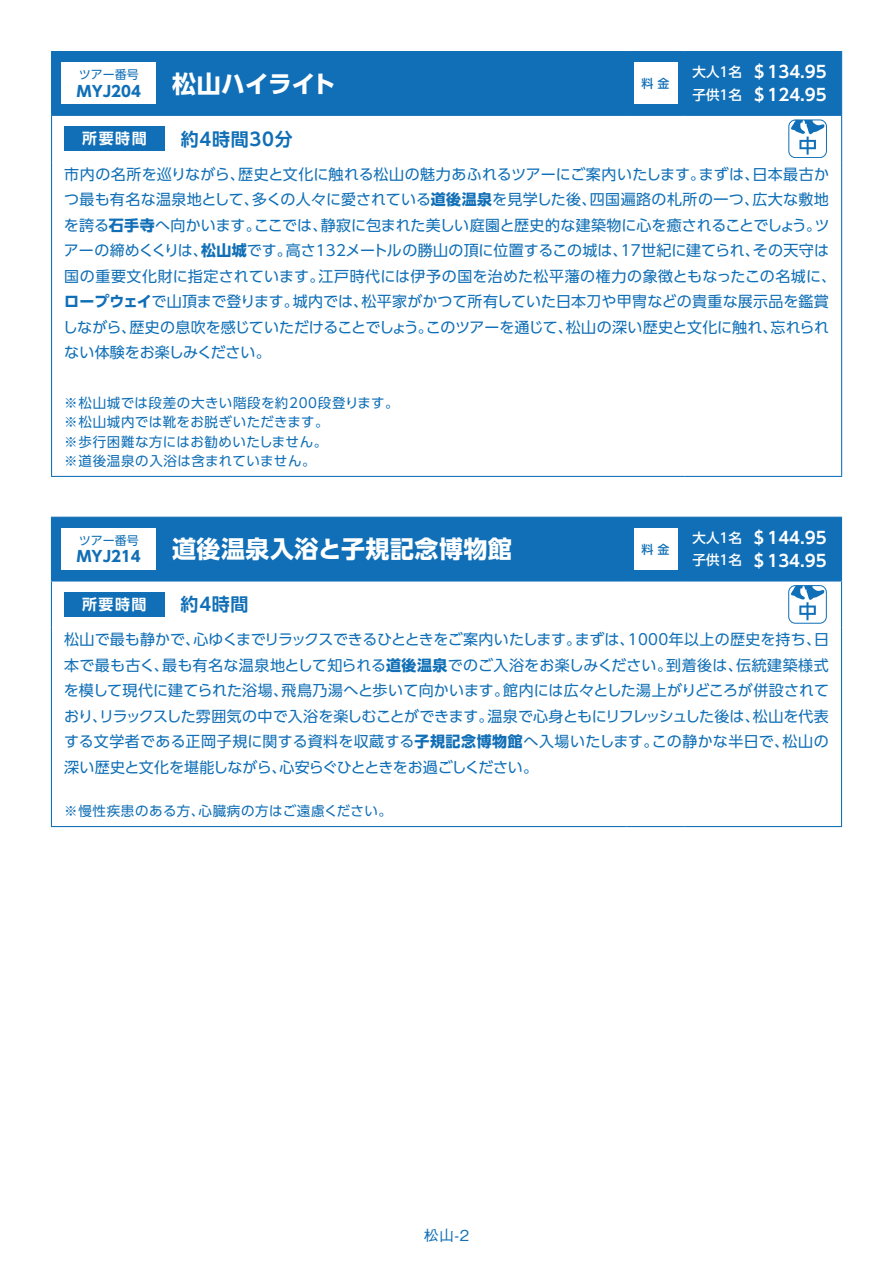
<style>
.page{position:relative;width:893px;height:1263px;background:#fff}
.page>*{position:absolute;margin:0;border:0;box-sizing:border-box;transform-origin:0 0}
.t1{font:700 24px "UD Shin Go Pro";letter-spacing:.02em;color:#fff}
.t2{font:700 24px "UD Shin Go Pro";letter-spacing:-.02em;color:#fff}
.t3{font:700 18px "UD Shin Go Pro De";letter-spacing:.04em;color:#106fb6}
.t4{font:700 16.5px "UD Shin Go Pro De";color:#fff}
.t5{font:15px/25.5px "UD Shin Go Pro";letter-spacing:.01em;color:#106fb6}
.t6{font:15px "UD Shin Go Pro";letter-spacing:-.02em;color:#106fb6}
.t7{font:15px "UD Shin Go Pro";letter-spacing:.03em;color:#106fb6}
.t8{font:15px "UD Shin Go Pro";letter-spacing:-.04em;color:#106fb6}
.t9{font:15px "UD Shin Go Pro";letter-spacing:-.055em;color:#106fb6}
.t10{font:15px/25.5px "UD Shin Go Pro";letter-spacing:-.01em;color:#106fb6}
.t11{font:700 15px "UD Shin Go Pro";color:#106fb6}
.t12{font:15px "UD Shin Go Pro";letter-spacing:-.035em;color:#106fb6}
.t13{font:15px "UD Shin Go Pro";letter-spacing:-.025em;color:#106fb6}
.t14{font:700 15px "UD Shin Go Pro De";letter-spacing:.1em;color:#fff}
.t15{font:500 15px "Gothic BBB Pro";color:#106fb6}
.t16{font:13.5px/19.5px "UD Shin Go Pro";letter-spacing:.035em;color:#106fb6}
.t17{font:500 13.5px "UD Shin Go Pro";color:#fff}
.t18{font:12px "UD Shin Go Pro";color:#106fb6}
.t19{font:500 12px "UD Shin Go Pro";color:#106fb6}
.s1{font-weight:700}
.s2{font-weight:400}
</style>
<div class="page">
<div style="left:52px;top:518px;width:789px;height:62px;background:#106fb6"></div>
<hr style="left:51px;top:517px;width:576px;height:1px;background:#106fb6">
<hr style="left:51px;top:518px;width:1px;height:62px;background:#106fb6">
<hr style="left:627px;top:517px;width:57px;height:1px;background:#106fb6">
<hr style="left:626px;top:518px;width:1px;height:62px;background:#106fb6">
<hr style="left:684px;top:517px;width:158px;height:1px;background:#106fb6">
<hr style="left:684px;top:518px;width:1px;height:62px;background:#106fb6">
<hr style="left:841px;top:518px;width:1px;height:62px;background:#106fb6">
<hr style="left:51px;top:580px;width:576px;height:1px;background:#106fb6">
<hr style="left:51px;top:581px;width:1px;height:47px;background:#106fb6">
<hr style="left:627px;top:580px;width:57px;height:1px;background:#106fb6">
<hr style="left:684px;top:580px;width:158px;height:1px;background:#106fb6">
<hr style="left:841px;top:581px;width:1px;height:47px;background:#106fb6">
<hr style="left:51px;top:628px;width:1px;height:198px;background:#106fb6">
<hr style="left:841px;top:628px;width:1px;height:198px;background:#106fb6">
<hr style="left:51px;top:826px;width:576px;height:1px;background:#106fb6">
<hr style="left:627px;top:826px;width:57px;height:1px;background:#106fb6">
<hr style="left:684px;top:826px;width:158px;height:1px;background:#106fb6">
<div style="left:62px;top:528px;width:94px;height:42px;background:#fff"></div>
<div style="left:634px;top:528px;width:43px;height:42px;background:#fff"></div>
<div style="left:64px;top:592px;width:101px;height:25px;background:#106fb6"></div>
<div style="left:788px;top:585px;width:39px;height:38px;border:1px solid #106fb6;border-radius:7px"></div>
<svg style="left:790px;top:586px;width:35px;height:34px"></svg>
<div style="left:52px;top:52px;width:789px;height:63px;background:#106fb6"></div>
<hr style="left:51px;top:51px;width:576px;height:1px;background:#106fb6">
<hr style="left:51px;top:52px;width:1px;height:63px;background:#106fb6">
<hr style="left:627px;top:51px;width:57px;height:1px;background:#106fb6">
<hr style="left:626px;top:52px;width:1px;height:63px;background:#106fb6">
<hr style="left:684px;top:51px;width:158px;height:1px;background:#106fb6">
<hr style="left:684px;top:52px;width:1px;height:63px;background:#106fb6">
<hr style="left:841px;top:52px;width:1px;height:63px;background:#106fb6">
<hr style="left:51px;top:115px;width:576px;height:1px;background:#106fb6">
<hr style="left:51px;top:116px;width:1px;height:46px;background:#106fb6">
<hr style="left:627px;top:115px;width:57px;height:1px;background:#106fb6">
<hr style="left:684px;top:115px;width:158px;height:1px;background:#106fb6">
<hr style="left:841px;top:116px;width:1px;height:46px;background:#106fb6">
<hr style="left:51px;top:162px;width:1px;height:314px;background:#106fb6">
<hr style="left:841px;top:162px;width:1px;height:314px;background:#106fb6">
<hr style="left:51px;top:476px;width:576px;height:1px;background:#106fb6">
<hr style="left:627px;top:476px;width:57px;height:1px;background:#106fb6">
<hr style="left:684px;top:476px;width:158px;height:1px;background:#106fb6">
<div style="left:62px;top:62px;width:94px;height:42px;background:#fff"></div>
<div style="left:634px;top:63px;width:43px;height:41px;background:#fff"></div>
<div style="left:64px;top:126px;width:101px;height:25px;background:#106fb6"></div>
<div style="left:788px;top:120px;width:39px;height:38px;border:1px solid #106fb6;border-radius:7px"></div>
<svg style="left:790px;top:120px;width:35px;height:35px"></svg>
<p class="t18" style="left:79px;top:65px;width:61px">ツアー番号</p>
<p class="t4" style="left:751px;top:59px;width:77px">＄134.95</p>
<p class="t17" style="left:693px;top:61px;width:51px">大人1名</p>
<h1 class="t2" style="left:172px;top:64px;width:165px">松山ハイライト</h1>
<p class="t19" style="left:642px;top:74px;width:29px">料金</p>
<p class="t11" style="left:77px;top:79px;width:66px">MYJ204</p>
<p class="t4" style="left:751px;top:81px;width:77px">＄124.95</p>
<p class="t17" style="left:693px;top:84px;width:51px">子供1名</p>
<p class="t14" style="left:82px;top:127px;width:66px">所要時間</p>
<p class="t3" style="left:181px;top:124px;width:113px">約4時間30分</p>
<p class="t5" style="left:64px;top:161px;width:182px">市内の名所を巡りながら、</p>
<p class="t5" style="left:238px;top:161px;width:469px">歴史と文化に触れる松山の魅力あふれるツアーにご案内いたします。</p>
<p class="t5" style="left:699px;top:161px;width:62px">まずは、</p>
<p class="t5" style="left:752px;top:161px;width:78px">日本最古か</p>
<p class="t5" style="left:252px;top:186px;width:346px">多くの人々に愛されている<span class="s1">道後温泉</span>を見学した後、</p>
<p class="t5" style="left:64px;top:186px;width:196px">つ最も有名な温泉地として、</p>
<p class="t5" style="left:752px;top:186px;width:78px">広大な敷地</p>
<p class="t7" style="left:590px;top:187px;width:171px">四国遍路の札所の一つ、</p>
<p class="t5" style="left:64px;top:212px;width:198px">を誇る<span class="s1">石手寺</span>へ向かいます。</p>
<p class="t5" style="left:321px;top:212px;width:510px">静寂に包まれた美しい庭園と歴史的な建築物に心を癒されることでしょうツ。</p>
<p class="t5" style="left:254px;top:212px;width:75px">ここでは、</p>
<p class="t11" style="left:201px;top:238px;width:92px">松山城<span class="s2">です。</span></p>
<p class="t5" style="left:621px;top:237px;width:141px">17世紀に建てられ、</p>
<p class="t5" style="left:286px;top:237px;width:343px">高さ132メートルの勝山の頂に位置するこの城は、</p>
<p class="t12" style="left:64px;top:238px;width:145px">アーの締めくくりは、</p>
<p class="t5" style="left:753px;top:237px;width:78px">その天守は</p>
<p class="t7" style="left:319px;top:264px;width:519px">江戸時代には伊予の国を治めた松平藩の権力の象徴ともなったこの名城に、</p>
<p class="t5" style="left:64px;top:263px;width:262px">国の重要文化財に指定されています。</p>
<p class="t5" style="left:361px;top:288px;width:469px">松平家がかつて所有していた日本刀や甲冑などの貴重な展示品を鑑賞</p>
<p class="t6" style="left:64px;top:289px;width:236px"><span class="s1">ロープウェイ</span>で山頂まで登ります。</p>
<p class="t5" style="left:293px;top:288px;width:77px">城内では、</p>
<p class="t10" style="left:63px;top:314px;width:209px">しながら、<br>ない体験をお楽しみください。</p>
<p class="t16" style="left:64px;top:392px;width:336px">※松山城では段差の大きい階段を約200段登ります。※松山城内では靴をお脱ぎいただきます。<br>※歩行困難な方にはお勧めいたしません。<br>※道後温泉の入浴は含まれていません。</p>
<p class="t5" style="left:129px;top:314px;width:305px">歴史の息吹を感じていただけることでしょう。</p>
<p class="t5" style="left:566px;top:314px;width:213px">松山の深い歴史と文化に触れ、</p>
<p class="t5" style="left:771px;top:314px;width:60px">忘れられ</p>
<p class="t13" style="left:426px;top:315px;width:148px">このツアーを通じて、</p>
<p class="t18" style="left:79px;top:530px;width:61px">ツアー番号</p>
<p class="t4" style="left:751px;top:524px;width:77px">＄144.95</p>
<p class="t17" style="left:692px;top:527px;width:51px">大人1名</p>
<h1 class="t1" style="left:172px;top:529px;width:341px">道後温泉入浴と子規記念博物館</h1>
<p class="t19" style="left:641px;top:539px;width:29px">料金</p>
<p class="t11" style="left:77px;top:544px;width:66px">MYJ214</p>
<p class="t4" style="left:751px;top:547px;width:77px">＄134.95</p>
<p class="t17" style="left:692px;top:549px;width:51px">子供1名</p>
<p class="t14" style="left:82px;top:592px;width:66px">所要時間</p>
<p class="t3" style="left:181px;top:590px;width:70px">約4時間</p>
<p class="t8" style="left:193px;top:627px;width:389px">心ゆくまでリラックスできるひとときをご案内いたします。</p>
<p class="t5" style="left:575px;top:626px;width:61px">まずは、</p>
<p class="t5" style="left:64px;top:626px;width:138px">松山で最も静かで、</p>
<p class="t5" style="left:628px;top:626px;width:203px">1000年以上の歴史を持ち日、</p>
<p class="t5" style="left:162px;top:652px;width:512px">最も有名な温泉地として知られる<span class="s1">道後温泉</span>でのご入浴をお楽しみください。</p>
<p class="t5" style="left:666px;top:652px;width:78px">到着後は、</p>
<p class="t5" style="left:736px;top:652px;width:94px">伝統建築様式</p>
<p class="t5" style="left:64px;top:652px;width:106px">本で最も古く、</p>
<p class="t5" style="left:503px;top:677px;width:327px">館内には広々とした湯上がりどころが併設されて</p>
<p class="t5" style="left:282px;top:677px;width:229px">飛鳥乃湯へと歩いて向かいます。</p>
<p class="t5" style="left:64px;top:677px;width:226px">を模して現代に建てられた浴場、</p>
<p class="t6" style="left:64px;top:704px;width:431px">おりリラックスした雰囲気の中で入浴を楽しむことができます。</p>
<p class="t9" style="left:487px;top:704px;width:274px">温泉で心身ともにリフレッシュした後は、</p>
<p class="t5" style="left:753px;top:703px;width:77px">松山を代表</p>
<p class="t5" style="left:92px;top:703px;width:16px">、</p>
<p class="t5" style="left:279px;top:728px;width:381px;text-indent:-215px">する文学者である正岡子規に関する資料を収蔵する<span class="s1">子規記念博物館</span>へ入場いたします。心安らぐひとときをお過ごしください。</p>
<p class="t5" style="left:652px;top:728px;width:139px">この静かな半日で、</p>
<p class="t5" style="left:783px;top:728px;width:48px">松山の</p>
<p class="t5" style="left:64px;top:754px;width:224px">深い歴史と文化を堪能しながら、</p>
<p class="t16" style="left:199px;top:801px;width:195px">心臓病の方はご遠慮ください。</p>
<p class="t16" style="left:64px;top:801px;width:142px">※慢性疾患のある方、</p>
<p class="t15" style="left:424px;top:1223px;width:47px">松山-2</p>
</div>
